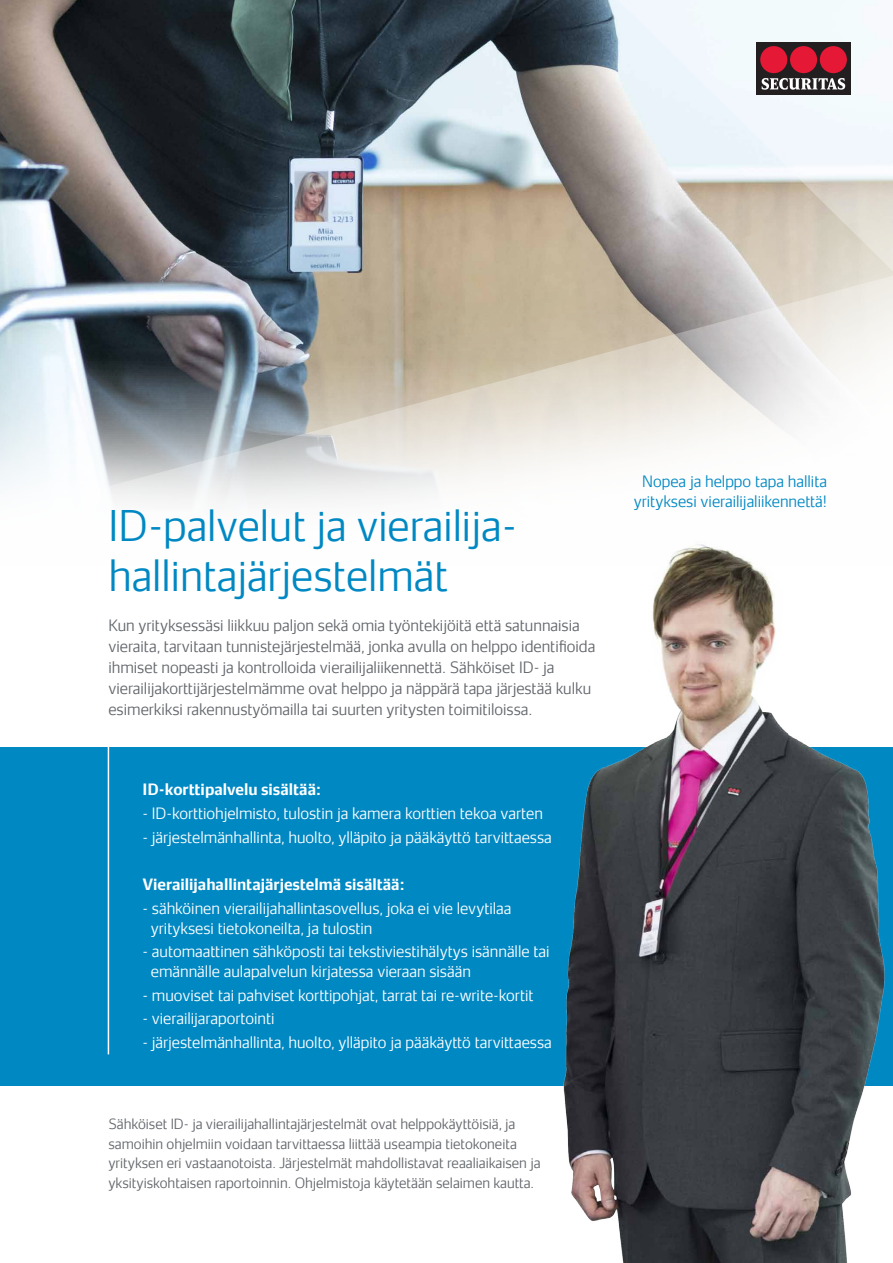
<style>
.page{position:relative;width:893px;height:1263px;background:#fff}
.page>*{position:absolute;margin:0;border:0;box-sizing:border-box;transform-origin:0 0}
.t1{font:300 40.5px/50.2px "Securitas Sans TT";color:#0088c3}
.t2{font:300 15px/19.5px "Securitas Sans TT";color:#fff}
.t3{font:300 15px/21px "Securitas Sans TT";color:#61656a}
.t4{font:700 15px "Securitas Sans TT";color:#fff}
.t5{font:300 15px/19.5px "Securitas Sans TT";color:#0088c3;text-align:center}
.t6{font:300 13.5px/19.5px "Securitas Sans TT";color:#61656a}
</style>
<div class="page">
<img style="left:0;top:0;width:893px;height:502px">
<div style="left:756px;top:42px;width:95px;height:53px;background:#231f20"></div>
<div style="left:760px;top:46px;width:27px;height:27px;background:#e51836;border-radius:50%"></div>
<div style="left:820px;top:46px;width:27px;height:27px;background:#e51836;border-radius:50%"></div>
<div style="left:790px;top:46px;width:27px;height:27px;background:#e51836;border-radius:50%"></div>
<svg style="left:762px;top:78px;width:83px;height:12px"></svg>
<div style="left:0;top:747px;width:893px;height:338px;background:#0088c3"></div>
<hr style="left:108px;top:742px;width:1px;height:312px;background:#fff">
<img style="left:541px;top:544px;width:352px;height:719px">
<h1 class="t1" style="left:108px;top:496px;width:410px">ID-palvelut ja vierailija&shy;hallintajärjestelmät</h1>
<p class="t3" style="left:108px;top:613px;width:488px">Kun yrityksessäsi liikkuu paljon sekä omia työntekijöitä että satunnaisia vieraita, tarvitaan tunnistejärjestelmää, jonka avulla on helppo identifioida ihmiset nopeasti ja kontrolloida vierailijaliikennettä. Sähköiset ID- ja vierailijakorttijärjestelmämme ovat helppo ja näppärä tapa järjestää kulku esimerkiksi rakennustyömailla tai suurten yritysten toimitiloissa.</p>
<p class="t4" style="left:142px;top:777px;width:180px">ID-korttipalvelu sisältää:</p>
<p class="t2" style="left:142px;top:802px;width:402px">- ID-korttiohjelmisto, tulostin ja kamera korttien tekoa varten</p>
<p class="t2" style="left:142px;top:826px;width:411px">- järjestelmänhallinta, huolto, ylläpito ja pääkäyttö tarvittaessa</p>
<p class="t4" style="left:142px;top:872px;width:264px">Vierailijahallintajärjestelmä sisältää:</p>
<p class="t2" style="left:151px;top:897px;width:362px;text-indent:-9px">- sähköinen vierailijahallintasovellus, joka ei vie levytilaa yrityksesi tietokoneilta, ja tulostin</p>
<p class="t2" style="left:151px;top:940px;width:400px;text-indent:-9px">- automaattinen sähköposti tai tekstiviestihälytys isännälle tai emännälle aulapalvelun kirjatessa vieraan sisään</p>
<p class="t2" style="left:142px;top:983px;width:393px">- muoviset tai pahviset korttipohjat, tarrat tai re-write-kortit</p>
<p class="t2" style="left:142px;top:1007px;width:134px">- vierailijaraportointi</p>
<p class="t2" style="left:142px;top:1031px;width:411px">- järjestelmänhallinta, huolto, ylläpito ja pääkäyttö tarvittaessa</p>
<p class="t6" style="left:108px;top:1113px;width:434px">Sähköiset ID- ja vierailijahallintajärjestelmät ovat helppokäyttöisiä, ja samoihin ohjelmiin voidaan tarvittaessa liittää useampia tietokoneita yrityksen eri vastaanotoista. Järjestelmät mahdollistavat reaaliaikaisen ja yksityiskohtaisen raportoinnin. Ohjelmistoja käytetään selaimen kautta.</p>
<p class="t5" style="left:634px;top:470px;width:195px">Nopea ja helppo tapa hallita yrityksesi vierailijaliikennettä!</p>
</div>
